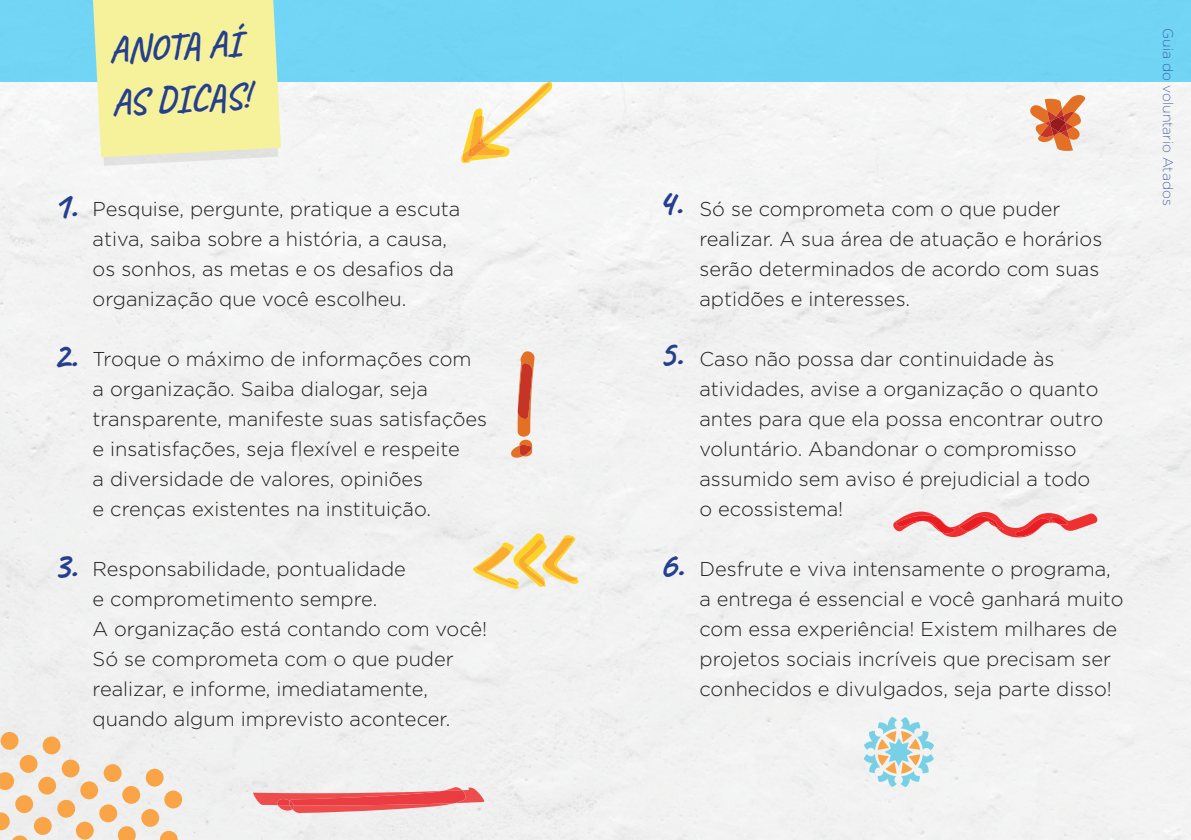
<style>
.page{position:relative;width:1191px;height:840px;background:#fff}
.page>*{position:absolute;margin:0;border:0;box-sizing:border-box;transform-origin:0 0}
.t1{font:700 38px "Caveat";color:#253f8e}
.t2{font:700 35.6px/52.4px "Caveat";color:#253f8e}
.t3{font:300 20px/30px "Gotham";color:#231f20}
.t4{font:200 14px "Gotham";color:#253f8e}
</style>
<div class="page">
<div style="left:0;top:81px;width:1191px;height:758px;background:#f2f2f1"></div>
<svg style="left:460px;top:81px;width:93px;height:84px"></svg>
<svg style="left:252px;top:786px;width:234px;height:26px"></svg>
<svg style="left:471px;top:533px;width:107px;height:55px"></svg>
<svg style="left:511px;top:351px;width:24px;height:106px"></svg>
<div style="left:0;top:0;width:1191px;height:81px;background:#71d5f4"></div>
<div style="left:0;top:731px;width:19px;height:18px;background:#f9a447;border-radius:50%"></div>
<svg style="left:42px;top:735px;width:19px;height:19px"></svg>
<div style="left:19px;top:754px;width:19px;height:18px;background:#f9a447;border-radius:50%"></div>
<svg style="left:61px;top:758px;width:19px;height:19px"></svg>
<svg style="left:103px;top:763px;width:19px;height:19px"></svg>
<svg style="left:145px;top:767px;width:19px;height:19px"></svg>
<svg style="left:0;top:771px;width:15px;height:19px"></svg>
<svg style="left:38px;top:775px;width:19px;height:19px"></svg>
<svg style="left:80px;top:780px;width:19px;height:19px"></svg>
<div style="left:122px;top:785px;width:19px;height:18px;background:#f9a447;border-radius:50%"></div>
<svg style="left:164px;top:789px;width:19px;height:19px"></svg>
<svg style="left:15px;top:794px;width:19px;height:19px"></svg>
<svg style="left:57px;top:798px;width:19px;height:19px"></svg>
<svg style="left:99px;top:803px;width:19px;height:19px"></svg>
<div style="left:141px;top:808px;width:19px;height:18px;background:#f9a447;border-radius:50%"></div>
<div style="left:33px;top:816px;width:19px;height:18px;background:#f9a447;border-radius:50%"></div>
<svg style="left:75px;top:820px;width:19px;height:19px"></svg>
<svg style="left:117px;top:825px;width:19px;height:14px"></svg>
<svg style="left:159px;top:829px;width:19px;height:10px"></svg>
<svg style="left:0;top:811px;width:29px;height:28px"></svg>
<svg style="left:52px;top:839px;width:19px;height:1px"></svg>
<svg style="left:93px;top:0;width:188px;height:166px;background:#f1f0a4"></svg>
<svg style="left:1027px;top:95px;width:60px;height:56px"></svg>
<svg style="left:863px;top:716px;width:71px;height:70px"></svg>
<svg style="left:891px;top:511px;width:209px;height:26px"></svg>
<h2 class="t2" style="left:107px;top:24px;width:140px;rotate:-3deg">ANOTA AÍ<br>AS DICAS!</h2>
<h1 class="t1" style="left:52px;top:181px;width:26px">1.</h1>
<p class="t3" style="left:93px;top:193px;width:369px">Pesquise, pergunte, pratique a escuta ativa, saiba sobre a história, a causa, os sonhos, as metas e os desafios da organização que você escolheu.</p>
<h1 class="t1" style="left:657px;top:178px;width:26px">4.</h1>
<p class="t3" style="left:699px;top:193px;width:404px">Só se comprometa com o que puder realizar. A sua área de atuação e horários serão determinados de acordo com suas aptidões e interesses.</p>
<p class="t4" style="left:1176px;top:28px;width:178px;rotate:90deg">Guia do voluntario Atados</p>
<h1 class="t1" style="left:52px;top:330px;width:26px">2.</h1>
<p class="t3" style="left:93px;top:343px;width:396px">Troque o máximo de informações com a organização. Saiba dialogar, seja transparente, manifeste suas satisfações e insatisfações, seja flexível e respeite<br>a diversidade de valores, opiniões<br>e crenças existentes na instituição.</p>
<h1 class="t1" style="left:658px;top:329px;width:26px">5.</h1>
<p class="t3" style="left:699px;top:343px;width:405px">Caso não possa dar continuidade às atividades, avise a organização o quanto antes para que ela possa encontrar outro voluntário. Abandonar o compromisso assumido sem aviso é prejudicial a todo o ecossistema!</p>
<h1 class="t1" style="left:52px;top:541px;width:26px">3.</h1>
<p class="t3" style="left:93px;top:553px;width:396px">Responsabilidade, pontualidade<br>e comprometimento sempre.<br>A organização está contando com você!<br>Só se comprometa com o que puder realizar, e informe, imediatamente, quando algum imprevisto acontecer.</p>
<h1 class="t1" style="left:658px;top:539px;width:27px">6.</h1>
<p class="t3" style="left:699px;top:553px;width:425px">Desfrute e viva intensamente o programa, a entrega é essencial e você ganhará muito com essa experiência! Existem milhares de projetos sociais incríveis que precisam ser conhecidos e divulgados, seja parte disso!</p>
</div>
